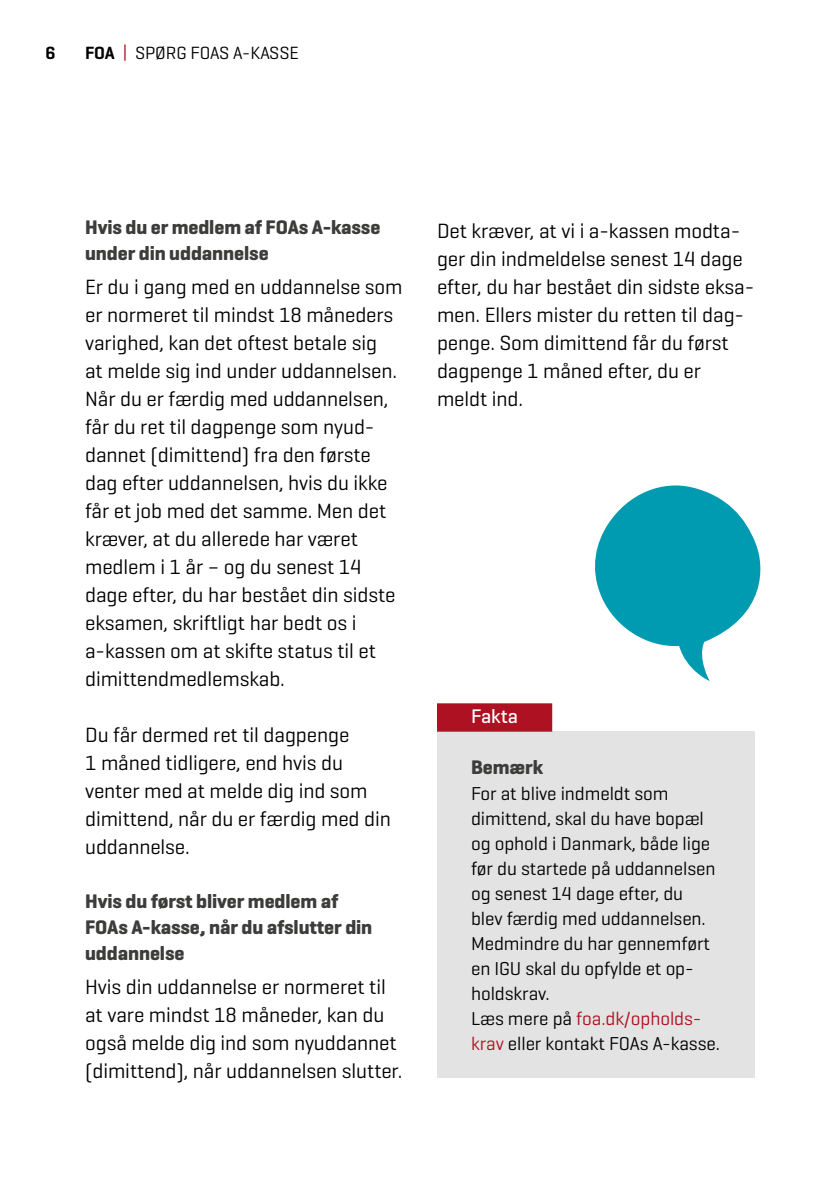
<style>
.page{position:relative;width:840px;height:1191px;background:#fff}
.page>*{position:absolute;margin:0;border:0;box-sizing:border-box;transform-origin:0 0}
.t1{font:21px/28px "Geogrotesque";letter-spacing:-.005em;color:#000}
.t2{font:700 20px/26px "Geogrotesque";letter-spacing:-.005em;color:#3c3c3b}
.t3{font:500 20px "Geogrotesque";color:#fff}
.t4{font:19px/25px "Geogrotesque";letter-spacing:-.005em;color:#000}
.t5{font:18px "Geogrotesque";letter-spacing:-.005em;color:#000}
.t6{font:600 18px "Geogrotesque";color:#000}
.s1{font-weight:600}
.s2{color:#ae1122}
</style>
<div class="page">
<svg style="left:595px;top:485px;width:166px;height:196px"></svg>
<div style="left:437px;top:731px;width:317px;height:347px;background:#e3e3e3"></div>
<div style="left:437px;top:703px;width:115px;height:28px;background:#ae1122"></div>
<p class="t6" style="left:45px;top:42px;width:12px">6</p>
<p class="t5" style="left:85px;top:42px;width:215px"><span class="s1">FOA</span> <span class="s2">|</span> SPØRG FOAS A-KASSE</p>
<p class="t2" style="left:85px;top:214px;width:296px">Hvis du er medlem af FOAs A-kasse under din uddannelse</p>
<p class="t1" style="left:85px;top:272px;width:319px">Er du i gang med en uddannelse som er normeret til mindst 18 måneders varighed, kan det oftest betale sig<br>at melde sig ind under uddannelsen.<br>Når du er færdig med uddannelsen, får du ret til dagpenge som nyud&shy;dannet (dimittend) fra den første dag efter uddannelsen, hvis du ikke får et job med det samme. Men det kræver, at du allerede har været medlem i 1 år – og du senest 14 dage efter, du har bestået din sidste eksamen, skriftligt har bedt os i a-kassen om at skifte status til et dimittendmedlemskab.</p>
<p class="t1" style="left:85px;top:720px;width:307px">Du får dermed ret til dagpenge<br>1 måned tidligere, end hvis du venter med at melde dig ind som dimittend, når du er færdig med din uddannelse.</p>
<p class="t2" style="left:85px;top:888px;width:288px">Hvis du først bliver medlem af<br>FOAs A-kasse, når du afslutter din uddannelse</p>
<p class="t1" style="left:85px;top:972px;width:318px">Hvis din uddannelse er normeret til at vare mindst 18 måneder, kan du også melde dig ind som nyuddannet (dimittend), når uddannelsen slutter.</p>
<p class="t1" style="left:437px;top:216px;width:318px">Det kræver, at vi i a-kassen modta&shy;ger din indmeldelse senest 14 dage efter, du har bestået din sidste eksa&shy;men. Ellers mister du retten til dag&shy;penge. Som dimittend får du først dagpenge 1 måned efter, du er meldt ind.</p>
<p class="t3" style="left:471px;top:704px;width:48px">Fakta</p>
<p class="t2" style="left:471px;top:754px;width:73px">Bemærk</p>
<p class="t4" style="left:471px;top:780px;width:250px">For at blive indmeldt som dimittend, skal du have bopæl og ophold i Danmark, både lige før du startede på uddannelsen og senest 14 dage efter, du<br>blev færdig med uddannelsen.<br>Medmindre du har gennemført en IGU skal du opfylde et op&shy;holdskrav.<br>Læs mere på <span class="s2">foa.dk/opholds&shy;krav</span> eller kontakt FOAs A-kasse.</p>
</div>
